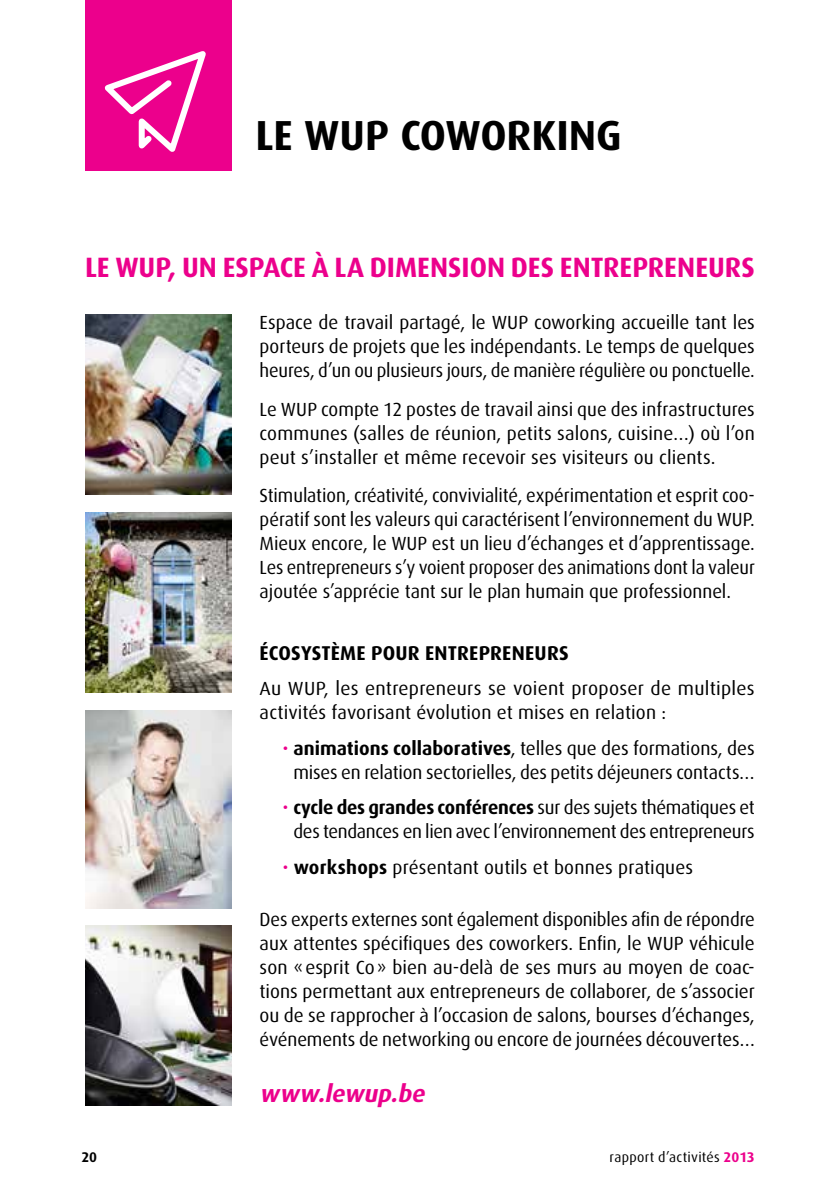
<style>
.page{position:relative;width:840px;height:1191px;background:#fff}
.page>*{position:absolute;margin:0;border:0;box-sizing:border-box;transform-origin:0 0}
.t1{font:700 42px "Dax";color:#000}
.t2{font:700 28px "Dax";color:#ec008c}
.t3{font:italic 700 24px "Dax";color:#ec008c}
.t4{font:700 20px "Dax";letter-spacing:.01em;color:#000}
.t5{font:19px/24px "Dax";letter-spacing:-.005em;color:#000;text-align:justify}
.t6{font:14px "Dax";letter-spacing:.02em;color:#000}
.t7{font:700 14px "Dax";color:#000}
.s1{color:#ec008c}
.s2{font-weight:700}
.s3{font-weight:700;color:#ec008c}
</style>
<div class="page">
<div style="left:85px;top:1px;width:146px;height:169px;background:#ec008c"></div>
<img style="left:85px;top:315px;width:146px;height:180px">
<img style="left:85px;top:512px;width:146px;height:180px">
<img style="left:85px;top:710px;width:146px;height:198px">
<img style="left:85px;top:925px;width:146px;height:181px">
<svg style="left:104px;top:51px;width:102px;height:101px"></svg>
<h1 class="t1" style="left:255px;top:111px;width:368px">LE WUP COWORKING</h1>
<h2 class="t2" style="left:85px;top:251px;width:671px">LE WUP, UN ESPACE À LA DIMENSION DES ENTREPRENEURS</h2>
<p class="t5" style="left:259px;top:311px;width:496px">Espace de travail partagé, le WUP coworking accueille tant les porteurs de projets que les indépendants. Le temps de quelques heures, d’un ou plusieurs jours, de manière régulière ou ponctuelle.</p>
<p class="t5" style="left:259px;top:397px;width:496px">Le WUP compte 12 postes de travail ainsi que des infrastructures communes (salles de réunion, petits salons, cuisine…) où l’on peut s’installer et même recevoir ses visiteurs ou clients.</p>
<p class="t5" style="left:259px;top:483px;width:496px">Stimulation, créativité, convivialité, expérimentation et esprit coo&shy;pératif sont les valeurs qui caractérisent l’environnement du WUP.<br>Mieux encore, le WUP est un lieu d’échanges et d’apprentissage.<br>Les entrepreneurs s’y voient proposer des animations dont la valeur ajoutée s’apprécie tant sur le plan humain que professionnel.</p>
<p class="t4" style="left:259px;top:642px;width:311px">ÉCOSYSTÈME POUR ENTREPRENEURS</p>
<p class="t5" style="left:259px;top:677px;width:496px">Au WUP, les entrepreneurs se voient proposer de multiples activités favorisant évolution et mises en relation :</p>
<p class="t5" style="left:282px;top:736px;width:474px;text-align:center"><span class="s1">•</span> <span class="s2">animations collaboratives</span>, telles que des formations, des mises en relation sectorielles, des petits déjeuners contacts…</p>
<p class="t5" style="left:282px;top:795px;width:474px;text-align:center"><span class="s1">•</span> <span class="s2">cycle des grandes conférences</span> sur des sujets thématiques et des tendances en lien avec l’environnement des entrepreneurs</p>
<p class="t5" style="left:282px;top:855px;width:412px"><span class="s1">•</span> <span class="s2">workshops</span> présentant outils et bonnes pratiques</p>
<p class="t5" style="left:259px;top:907px;width:496px">Des experts externes sont également disponibles afin de répondre aux attentes spécifiques des coworkers. Enfin, le WUP véhicule son «esprit Co» bien au-delà de ses murs au moyen de coac&shy;tions permettant aux entrepreneurs de collaborer, de s’associer ou de se rapprocher à l’occasion de salons, bourses d’échanges, événements de networking ou encore de journées découvertes…</p>
<p class="t3" style="left:259px;top:1079px;width:171px">www.lewup.be</p>
<p class="t7" style="left:81px;top:1149px;width:17px">20</p>
<p class="t6" style="left:609px;top:1149px;width:147px">rapport d’activités <span class="s3">2013</span></p>
</div>
